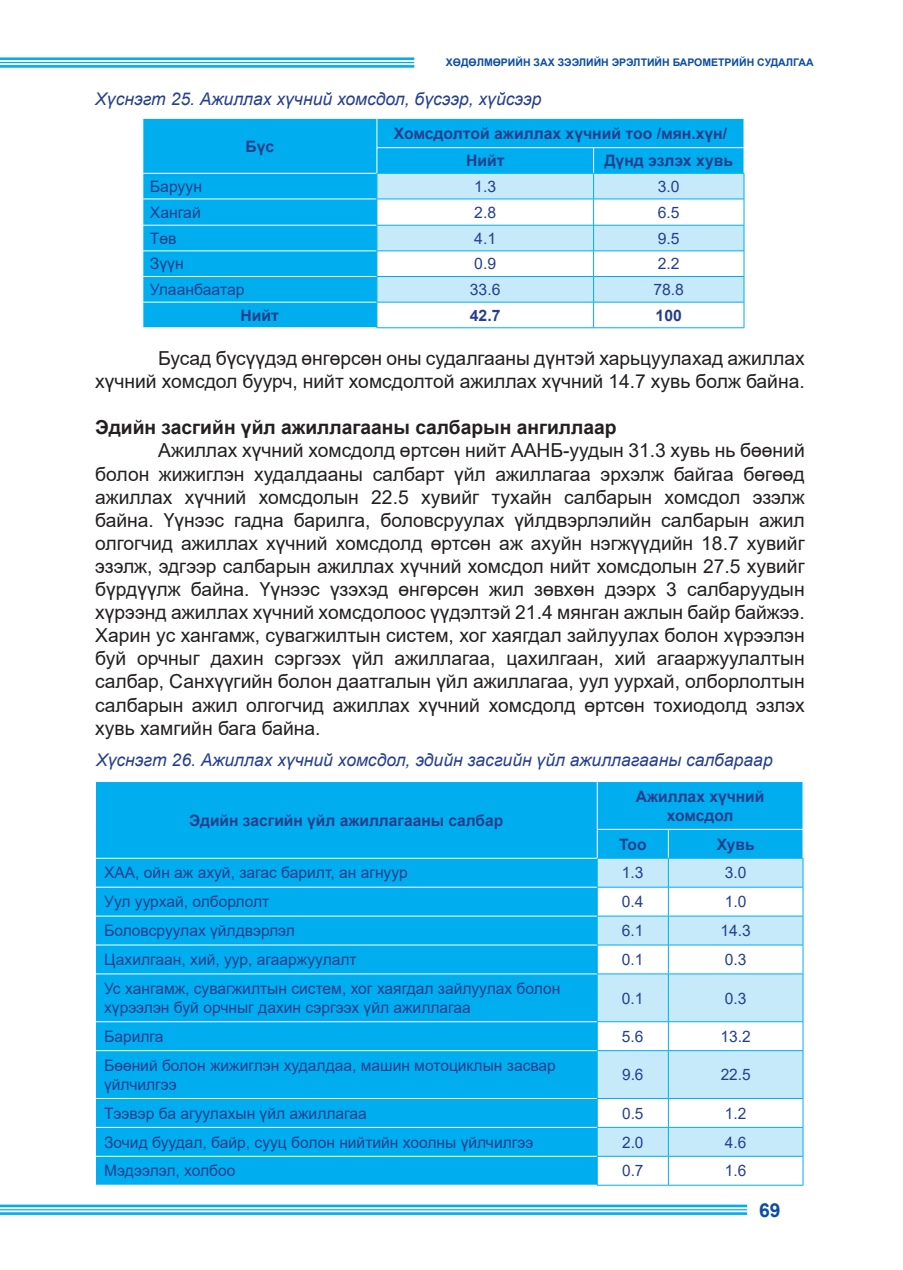
<style>
.page{position:relative;width:903px;height:1270px;background:#fff}
.page>*{position:absolute;margin:0;border:0;box-sizing:border-box;transform-origin:0 0}
.t1{font:19.25px/23.1px "Arial";color:#231f20;text-align:right}
.t2{font:700 19.25px "Arial";color:#231f20}
.t3{font:700 19.25px "Mogul Arial";color:#0d4da1}
.t4{font:italic 17.5px "Arial";color:#253f8e}
.t5{font:15.75px/18.9px "Arial";color:#253f8e}
.t6{font:700 15.75px/27.5px "Arial";color:#253f8e}
.t7{font:700 10.5px "Mogul Arial";color:#0d4da1}
</style>
<div class="page">
<hr style="left:0;top:1205px;width:747px;height:2px;background:#00aeef">
<hr style="left:0;top:1212px;width:747px;height:3px;background:#00aeef">
<hr style="left:0;top:1209px;width:747px;height:1px;background:#00aeef">
<hr style="left:0;top:57px;width:414px;height:3px;background:#00aeef">
<hr style="left:0;top:65px;width:414px;height:3px;background:#00aeef">
<hr style="left:0;top:62px;width:414px;height:1px;background:#00aeef">
<div style="left:144px;top:119px;width:233px;height:208px;background:#00aeef"></div>
<hr style="left:143px;top:173px;width:234px;height:1px;background:#fff">
<hr style="left:143px;top:199px;width:234px;height:1px;background:#fff">
<hr style="left:143px;top:225px;width:234px;height:1px;background:#fff">
<hr style="left:143px;top:251px;width:234px;height:1px;background:#fff">
<hr style="left:143px;top:276px;width:234px;height:1px;background:#fff">
<hr style="left:143px;top:302px;width:234px;height:1px;background:#fff">
<svg style="left:143px;top:119px;width:1px;height:208px"></svg>
<svg style="left:377px;top:119px;width:368px;height:209px"></svg>
<hr style="left:377px;top:327px;width:216px;height:1px;background:#00aeef">
<hr style="left:593px;top:327px;width:151px;height:1px;background:#00aeef">
<div style="left:96px;top:782px;width:707px;height:403px;background:#00aeef"></div>
<svg style="left:598px;top:975px;width:205px;height:181px;fill:#c6eafa"></svg>
<hr style="left:597px;top:782px;width:1px;height:47px;background:#fff">
<hr style="left:95px;top:858px;width:502px;height:1px;background:#fff">
<hr style="left:95px;top:887px;width:502px;height:1px;background:#fff">
<hr style="left:95px;top:916px;width:502px;height:1px;background:#fff">
<hr style="left:95px;top:945px;width:502px;height:1px;background:#fff">
<hr style="left:95px;top:974px;width:502px;height:1px;background:#fff">
<hr style="left:95px;top:1021px;width:502px;height:1px;background:#fff">
<hr style="left:95px;top:1050px;width:502px;height:1px;background:#fff">
<hr style="left:95px;top:1098px;width:502px;height:1px;background:#fff">
<hr style="left:95px;top:1127px;width:502px;height:1px;background:#fff">
<hr style="left:95px;top:1156px;width:502px;height:1px;background:#fff">
<svg style="left:597px;top:829px;width:207px;height:145px"></svg>
<hr style="left:597px;top:974px;width:71px;height:1px;background:#00aeef">
<hr style="left:597px;top:974px;width:1px;height:47px;background:#00aeef">
<hr style="left:668px;top:974px;width:135px;height:1px;background:#00aeef">
<hr style="left:668px;top:974px;width:1px;height:47px;background:#00aeef">
<hr style="left:803px;top:974px;width:1px;height:47px;background:#00aeef">
<hr style="left:597px;top:1021px;width:71px;height:1px;background:#00aeef">
<svg style="left:597px;top:1022px;width:1px;height:28px"></svg>
<hr style="left:668px;top:1021px;width:135px;height:1px;background:#00aeef">
<svg style="left:668px;top:1022px;width:1px;height:28px"></svg>
<svg style="left:803px;top:1022px;width:1px;height:28px"></svg>
<hr style="left:597px;top:1050px;width:71px;height:1px;background:#00aeef">
<hr style="left:597px;top:1051px;width:1px;height:47px;background:#00aeef">
<hr style="left:668px;top:1050px;width:135px;height:1px;background:#00aeef">
<hr style="left:668px;top:1051px;width:1px;height:47px;background:#00aeef">
<hr style="left:803px;top:1051px;width:1px;height:47px;background:#00aeef">
<hr style="left:597px;top:1098px;width:71px;height:1px;background:#00aeef">
<hr style="left:668px;top:1098px;width:135px;height:1px;background:#00aeef">
<hr style="left:597px;top:1127px;width:71px;height:1px;background:#00aeef">
<hr style="left:668px;top:1127px;width:135px;height:1px;background:#00aeef">
<hr style="left:597px;top:1156px;width:71px;height:1px;background:#00aeef">
<svg style="left:597px;top:1099px;width:1px;height:86px"></svg>
<hr style="left:668px;top:1156px;width:135px;height:1px;background:#00aeef">
<svg style="left:668px;top:1099px;width:1px;height:86px"></svg>
<svg style="left:803px;top:1099px;width:1px;height:86px"></svg>
<hr style="left:597px;top:1185px;width:71px;height:1px;background:#00aeef">
<hr style="left:668px;top:1185px;width:135px;height:1px;background:#00aeef">
<p class="t7" style="left:446px;top:56px;width:369px">ХӨДӨЛМӨРИЙН ЗАХ ЗЭЭЛИЙН ЭРЭЛТИЙН БАРОМЕТРИЙН СУДАЛГАА</p>
<p class="t4" style="left:95px;top:88px;width:448px">Хүснэгт 25. Ажиллах хүчний хомсдол, бүсээр, хүйсээр</p>
<p class="t6" style="left:245px;top:132px;width:30px">Бүс</p>
<p class="t6" style="left:466px;top:120px;width:263px;text-indent:-72px">Хомсдолтой ажиллах хүчний тоо /мян.хүн/<br>Нийт</p>
<p class="t6" style="left:604px;top:147px;width:130px">Дүнд эзлэх хувь</p>
<p class="t5" style="left:150px;top:177px;width:54px">Баруун</p>
<p class="t5" style="left:474px;top:177px;width:23px">1.3</p>
<p class="t5" style="left:658px;top:177px;width:23px">3.0</p>
<p class="t5" style="left:150px;top:203px;width:52px">Хангай</p>
<p class="t5" style="left:474px;top:203px;width:23px">2.8</p>
<p class="t5" style="left:658px;top:203px;width:23px">6.5</p>
<p class="t5" style="left:150px;top:229px;width:28px">Төв</p>
<p class="t5" style="left:474px;top:229px;width:23px">4.1</p>
<p class="t5" style="left:658px;top:229px;width:23px">9.5</p>
<p class="t5" style="left:150px;top:254px;width:35px">Зүүн</p>
<p class="t5" style="left:474px;top:254px;width:23px">0.9</p>
<p class="t5" style="left:658px;top:254px;width:23px">2.2</p>
<p class="t5" style="left:150px;top:280px;width:96px">Улаанбаатар</p>
<p class="t5" style="left:470px;top:280px;width:32px">33.6</p>
<p class="t5" style="left:653px;top:280px;width:32px">78.8</p>
<p class="t6" style="left:241px;top:302px;width:40px">Нийт</p>
<p class="t6" style="left:470px;top:302px;width:32px">42.7</p>
<p class="t6" style="left:655px;top:302px;width:28px">100</p>
<p class="t1" style="left:95px;top:347px;width:711px">Бусад бүсүүдэд өнгөрсөн оны судалгааны дүнтэй харьцуулахад ажиллах хүчний хомсдол буурч, нийт хомсдолтой ажиллах хүчний 14.7 хувь болж байна.</p>
<p class="t2" style="left:95px;top:414px;width:523px">Эдийн засгийн үйл ажиллагааны салбарын ангиллаар</p>
<p class="t1" style="left:95px;top:439px;width:711px;text-align:justify;text-indent:63px">Ажиллах хүчний хомсдолд өртсөн нийт ААНБ-уудын 31.3 хувь нь бөөний болон жижиглэн худалдааны салбарт үйл ажиллагаа эрхэлж байгаа бөгөөд ажиллах хүчний хомсдолын 22.5 хувийг тухайн салбарын хомсдол эзэлж байна. Үүнээс гадна барилга, боловсруулах үйлдвэрлэлийн салбарын ажил олгогчид ажиллах хүчний хомсдолд өртсөн аж ахуйн нэгжүүдийн 18.7 хувийг эзэлж, эдгээр салбарын ажиллах хүчний хомсдол нийт хомсдолын 27.5 хувийг бүрдүүлж байна. Үүнээс үзэхэд өнгөрсөн жил зөвхөн дээрх 3 салбаруудын хүрээнд ажиллах хүчний хомсдолоос үүдэлтэй 21.4 мянган ажлын байр байжээ.<br>Харин ус хангамж, сувагжилтын систем, хог хаягдал зайлуулах болон хүрээлэн буй орчныг дахин сэргээх үйл ажиллагаа, цахилгаан, хий агааржуулалтын салбар, Санхүүгийн болон даатгалын үйл ажиллагаа, уул уурхай, олборлолтын салбарын ажил олгогчид ажиллах хүчний хомсдолд өртсөн тохиодолд эзлэх хувь хамгийн бага байна.</p>
<p class="t4" style="left:96px;top:748px;width:678px">Хүснэгт 26. Ажиллах хүчний хомсдол, эдийн засгийн үйл ажиллагааны салбараар</p>
<p class="t6" style="left:189px;top:806px;width:316px">Эдийн засгийн үйл ажиллагааны салбар</p>
<p class="t6" style="left:636px;top:787px;width:130px;line-height:18.9px;text-align:center">Ажиллах хүчний хомсдол</p>
<p class="t6" style="left:619px;top:830px;width:29px">Тоо</p>
<p class="t6" style="left:717px;top:830px;width:40px">Хувь</p>
<p class="t5" style="left:104px;top:863px;width:305px">ХАА, ойн аж ахуй, загас барилт, ан агнуур</p>
<p class="t5" style="left:622px;top:863px;width:23px">1.3</p>
<p class="t5" style="left:725px;top:863px;width:23px">3.0</p>
<p class="t5" style="left:104px;top:892px;width:167px">Уул уурхай, олборлолт</p>
<p class="t5" style="left:622px;top:892px;width:23px">0.4</p>
<p class="t5" style="left:725px;top:892px;width:23px">1.0</p>
<p class="t5" style="left:104px;top:921px;width:192px">Боловсруулах үйлдвэрлэл</p>
<p class="t5" style="left:622px;top:921px;width:23px">6.1</p>
<p class="t5" style="left:720px;top:921px;width:32px">14.3</p>
<p class="t5" style="left:104px;top:950px;width:254px">Цахилгаан, хий, уур, агааржуулалт</p>
<p class="t5" style="left:622px;top:950px;width:23px">0.1</p>
<p class="t5" style="left:725px;top:950px;width:23px">0.3</p>
<p class="t5" style="left:104px;top:979px;width:458px">Ус хангамж, сувагжилтын систем, хог хаягдал зайлуулах болон хүрээлэн буй орчныг дахин сэргээх үйл ажиллагаа</p>
<p class="t5" style="left:622px;top:988px;width:23px">0.1</p>
<p class="t5" style="left:725px;top:988px;width:23px">0.3</p>
<p class="t5" style="left:104px;top:1027px;width:61px">Барилга</p>
<p class="t5" style="left:622px;top:1027px;width:23px">5.6</p>
<p class="t5" style="left:720px;top:1027px;width:32px">13.2</p>
<p class="t5" style="left:104px;top:1056px;width:453px">Бөөний болон жижиглэн худалдаа, машин мотоциклын засвар үйлчилгээ</p>
<p class="t5" style="left:622px;top:1065px;width:23px">9.6</p>
<p class="t5" style="left:721px;top:1065px;width:32px">22.5</p>
<p class="t5" style="left:104px;top:1104px;width:264px">Тээвэр ба агуулахын үйл ажиллагаа</p>
<p class="t5" style="left:622px;top:1104px;width:23px">0.5</p>
<p class="t5" style="left:725px;top:1104px;width:23px">1.2</p>
<p class="t5" style="left:104px;top:1132px;width:431px">Зочид буудал, байр, сууц болон нийтийн хоолны үйлчилгээ</p>
<p class="t5" style="left:622px;top:1132px;width:23px">2.0</p>
<p class="t5" style="left:725px;top:1132px;width:23px">4.6</p>
<p class="t5" style="left:104px;top:1161px;width:133px">Мэдээлэл, холбоо</p>
<p class="t5" style="left:622px;top:1161px;width:23px">0.7</p>
<p class="t5" style="left:725px;top:1161px;width:23px">1.6</p>
<p class="t3" style="left:759px;top:1197px;width:23px">69</p>
</div>
